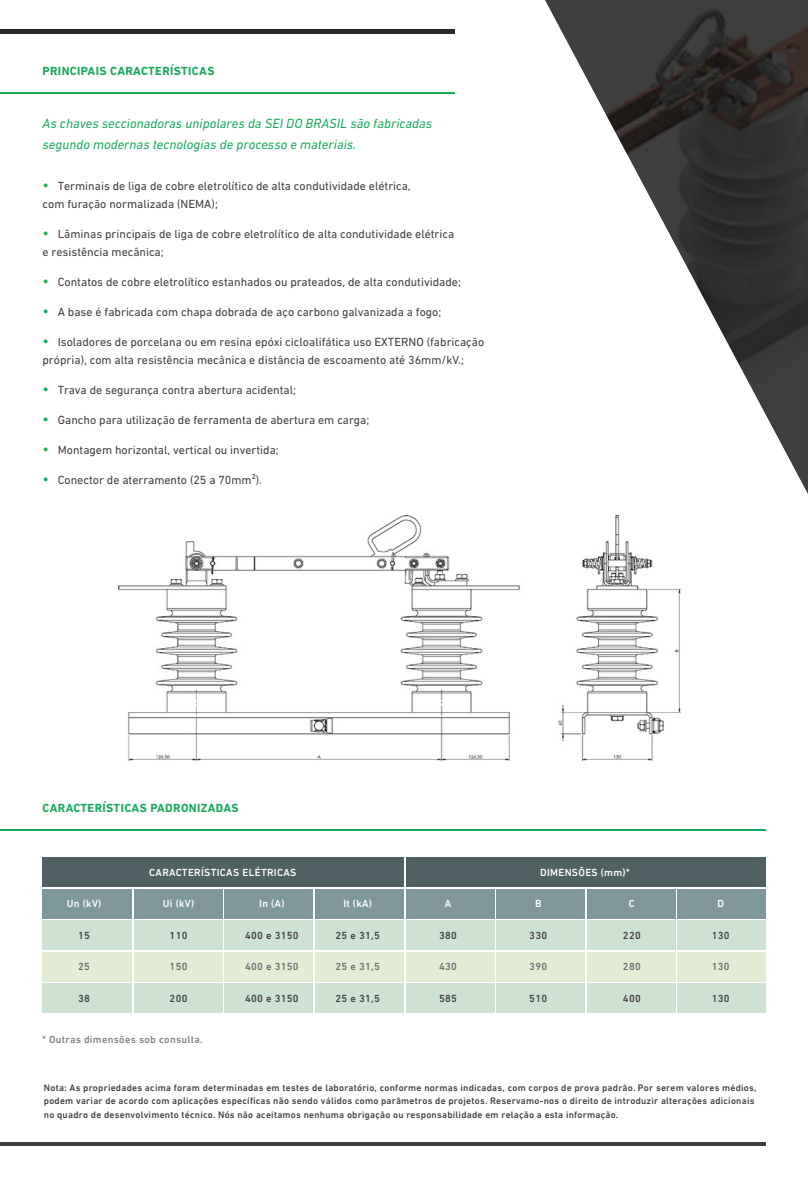
<style>
.page{position:relative;width:808px;height:1178px;background:#fff}
.page>*{position:absolute;margin:0;border:0;box-sizing:border-box;transform-origin:0 0}
.t1{font:italic 13.5px/21px "DIN Next W1 G";color:#18aa59}
.t2{font:12px/18px "DIN Next W1 G";color:#41403e}
.t3{font:700 12px "DIN Next W1 G";letter-spacing:.03em;color:#18aa59}
.t4{font:500 10.5px "DIN Next W1 G";letter-spacing:.03em;color:#fff}
.t5{font:500 10.5px "DIN Next W1 G";letter-spacing:.03em;color:#41403e}
.t6{font:500 10.5px "DIN Next W1 G";letter-spacing:.03em;color:#6d6d6d}
.t7{font:500 10.5px "DIN Next W1 G";letter-spacing:.025em;color:#848381}
.t8{font:500 9.6px/13.5px "DIN Next W1 G";letter-spacing:.025em;color:#41403e}
.s1{font-size:15px;color:#18ab59}
</style>
<div class="page">
<hr style="left:0;top:29px;width:454px;height:4px;background:#282a29">
<hr style="left:0;top:1143px;width:766px;height:3px;background:#41403e">
<hr style="left:0;top:92px;width:454px;height:1px;background:#18aa59">
<hr style="left:0;top:829px;width:765px;height:1px;background:#18aa59">
<div style="left:406px;top:857px;width:359px;height:30px;background:#506164"></div>
<div style="left:42px;top:857px;width:362px;height:30px;background:#506164"></div>
<div style="left:134px;top:920px;width:89px;height:30px;background:#cee2d3"></div>
<div style="left:43px;top:920px;width:89px;height:30px;background:#cee2d3"></div>
<div style="left:225px;top:920px;width:88px;height:30px;background:#cee2d3"></div>
<div style="left:315px;top:920px;width:89px;height:30px;background:#cee2d3"></div>
<div style="left:406px;top:920px;width:88px;height:30px;background:#cee2d3"></div>
<div style="left:496px;top:920px;width:89px;height:30px;background:#cee2d3"></div>
<div style="left:587px;top:920px;width:88px;height:30px;background:#cee2d3"></div>
<div style="left:678px;top:920px;width:88px;height:30px;background:#cee2d3"></div>
<div style="left:134px;top:889px;width:89px;height:30px;background:#7f979b"></div>
<div style="left:43px;top:889px;width:89px;height:30px;background:#7f979b"></div>
<div style="left:225px;top:889px;width:88px;height:30px;background:#7f979b"></div>
<div style="left:315px;top:889px;width:89px;height:30px;background:#7f979b"></div>
<div style="left:406px;top:889px;width:88px;height:30px;background:#7f979b"></div>
<div style="left:496px;top:889px;width:89px;height:30px;background:#7f979b"></div>
<div style="left:587px;top:889px;width:88px;height:30px;background:#7f979b"></div>
<div style="left:678px;top:889px;width:88px;height:30px;background:#7f979b"></div>
<div style="left:134px;top:952px;width:89px;height:30px;background:#e3edd4"></div>
<div style="left:43px;top:952px;width:89px;height:30px;background:#e3edd4"></div>
<div style="left:225px;top:952px;width:88px;height:30px;background:#e3edd4"></div>
<div style="left:315px;top:952px;width:89px;height:30px;background:#e3edd4"></div>
<div style="left:406px;top:952px;width:88px;height:30px;background:#e3edd4"></div>
<div style="left:496px;top:952px;width:89px;height:30px;background:#e3edd4"></div>
<div style="left:587px;top:952px;width:88px;height:30px;background:#e3edd4"></div>
<div style="left:678px;top:952px;width:88px;height:30px;background:#e3edd4"></div>
<div style="left:134px;top:983px;width:89px;height:30px;background:#cee2d3"></div>
<div style="left:43px;top:983px;width:89px;height:30px;background:#cee2d3"></div>
<div style="left:225px;top:983px;width:88px;height:30px;background:#cee2d3"></div>
<div style="left:315px;top:983px;width:89px;height:30px;background:#cee2d3"></div>
<div style="left:406px;top:983px;width:88px;height:30px;background:#cee2d3"></div>
<div style="left:496px;top:983px;width:89px;height:30px;background:#cee2d3"></div>
<div style="left:587px;top:983px;width:88px;height:30px;background:#cee2d3"></div>
<div style="left:678px;top:983px;width:88px;height:30px;background:#cee2d3"></div>
<img style="left:118px;top:515px;width:563px;height:247px">
<img style="left:545px;top:0;width:263px;height:494px">
<p class="t3" style="left:43px;top:64px;width:173px">PRINCIPAIS CARACTERÍSTICAS</p>
<p class="t1" style="left:43px;top:113px;width:391px">As chaves seccionadoras unipolares da SEI DO BRASIL são fabricadas segundo modernas tecnologias de processo e materiais.</p>
<p class="t2" style="left:43px;top:177px;width:370px"><span class="s1">•</span> Terminais de liga de cobre eletrolítico de alta condutividade elétrica, com furação normalizada (NEMA);</p>
<p class="t2" style="left:43px;top:225px;width:413px"><span class="s1">•</span> Lâminas principais de liga de cobre eletrolítico de alta condutividade elétrica e resistência mecânica;</p>
<p class="t2" style="left:43px;top:273px;width:420px"><span class="s1">•</span> Contatos de cobre eletrolítico estanhados ou prateados, de alta condutividade;</p>
<p class="t2" style="left:43px;top:303px;width:400px"><span class="s1">•</span> A base é fabricada com chapa dobrada de aço carbono galvanizada a fogo;</p>
<p class="t2" style="left:43px;top:333px;width:443px"><span class="s1">•</span> Isoladores de porcelana ou em resina epóxi cicloalifática uso EXTERNO (fabricação própria), com alta resistência mecânica e distância de escoamento até 36mm/kV.;</p>
<p class="t2" style="left:43px;top:381px;width:255px"><span class="s1">•</span> Trava de segurança contra abertura acidental;</p>
<p class="t2" style="left:43px;top:411px;width:328px"><span class="s1">•</span> Gancho para utilização de ferramenta de abertura em carga;</p>
<p class="t2" style="left:43px;top:441px;width:238px"><span class="s1">•</span> Montagem horizontal, vertical ou invertida;</p>
<p class="t2" style="left:43px;top:471px;width:221px"><span class="s1">•</span> Conector de aterramento (25 a 70mm²).</p>
<p class="t3" style="left:43px;top:801px;width:198px">CARACTERÍSTICAS PADRONIZADAS</p>
<p class="t4" style="left:149px;top:866px;width:149px">CARACTERÍSTICAS ELÉTRICAS</p>
<p class="t4" style="left:540px;top:866px;width:91px">DIMENSÕES (mm)*</p>
<p class="t4" style="left:67px;top:897px;width:36px">Un (kV)</p>
<p class="t4" style="left:163px;top:897px;width:33px">Ui (kV)</p>
<p class="t4" style="left:259px;top:897px;width:27px">In (A)</p>
<p class="t4" style="left:343px;top:897px;width:30px">It (kA)</p>
<p class="t4" style="left:445px;top:897px;width:8px">A</p>
<p class="t4" style="left:535px;top:897px;width:8px">B</p>
<p class="t4" style="left:629px;top:897px;width:8px">C</p>
<p class="t4" style="left:717px;top:897px;width:8px">D</p>
<p class="t5" style="left:78px;top:929px;width:13px">15</p>
<p class="t5" style="left:170px;top:929px;width:19px">110</p>
<p class="t5" style="left:245px;top:929px;width:55px">400 e 3150</p>
<p class="t5" style="left:335px;top:929px;width:46px">25 e 31,5</p>
<p class="t5" style="left:439px;top:929px;width:19px">380</p>
<p class="t5" style="left:529px;top:929px;width:19px">330</p>
<p class="t5" style="left:623px;top:929px;width:19px">220</p>
<p class="t5" style="left:712px;top:929px;width:19px">130</p>
<p class="t6" style="left:78px;top:960px;width:13px">25</p>
<p class="t6" style="left:170px;top:960px;width:19px">150</p>
<p class="t6" style="left:245px;top:960px;width:55px">400 e 3150</p>
<p class="t6" style="left:335px;top:960px;width:46px">25 e 31,5</p>
<p class="t6" style="left:439px;top:960px;width:19px">430</p>
<p class="t6" style="left:529px;top:960px;width:19px">390</p>
<p class="t6" style="left:623px;top:960px;width:19px">280</p>
<p class="t6" style="left:712px;top:960px;width:19px">130</p>
<p class="t5" style="left:78px;top:992px;width:13px">38</p>
<p class="t5" style="left:170px;top:992px;width:19px">200</p>
<p class="t5" style="left:245px;top:992px;width:55px">400 e 3150</p>
<p class="t5" style="left:335px;top:992px;width:46px">25 e 31,5</p>
<p class="t5" style="left:439px;top:992px;width:19px">585</p>
<p class="t5" style="left:529px;top:992px;width:19px">510</p>
<p class="t5" style="left:623px;top:992px;width:19px">400</p>
<p class="t5" style="left:712px;top:992px;width:19px">130</p>
<p class="t7" style="left:43px;top:1034px;width:162px">* Outras dimensões sob consulta.</p>
<p class="t8" style="left:44px;top:1081px;width:714px">Nota: As propriedades acima foram determinadas em testes de laboratório, conforme normas indicadas, com corpos de prova padrão. Por serem valores médios, podem variar de acordo com aplicações específicas não sendo válidos como parâmetros de projetos. Reservamo-nos o direito de introduzir alterações adicionais no quadro de desenvolvimento técnico. Nós não aceitamos nenhuma obrigação ou responsabilidade em relação a esta informação.</p>
</div>
